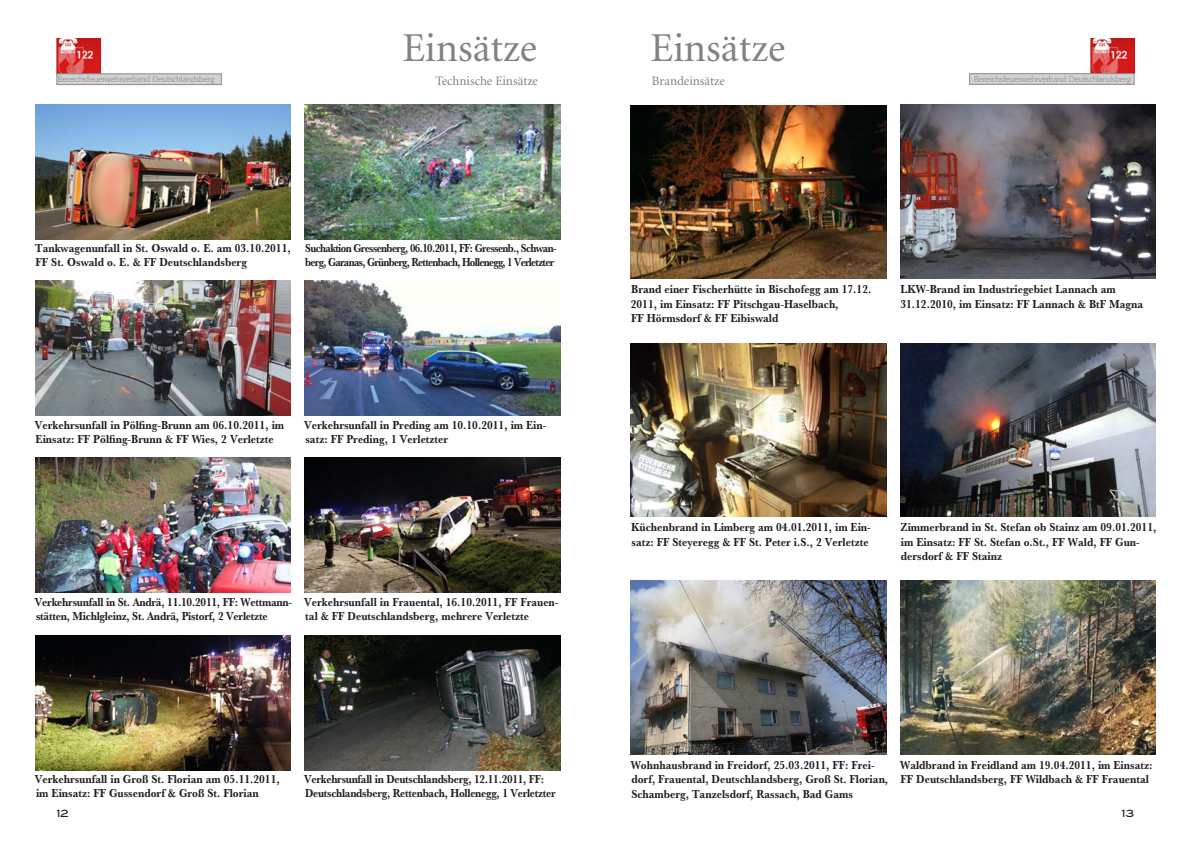
<style>
.page{position:relative;width:1191px;height:842px;background:#fff}
.page>*{position:absolute;margin:0;border:0;box-sizing:border-box;transform-origin:0 0}
.t1{font:41px "Minion";color:#808285}
.t2{font:13px "Minion";color:#808285}
.t3{font:12px/14.4px "URW Basker T Bold Extr Narr";color:#231f20}
.t4{font:12px/14.4px "URW Basker T Bold Extr Narr";letter-spacing:-.02em;color:#231f20}
.t5{font:12px/14.4px "URW Basker T Bold Extr Narr";letter-spacing:-.06em;color:#231f20;scale:.95 1}
.t6{font:500 10px "Blair ITC";color:#231f20}
.t7{font:300 8px "Formata";color:#8a8c8f;scale:1.04 1}
</style>
<div class="page">
<img style="left:1090px;top:38px;width:44px;height:36px">
<div style="left:969px;top:74px;width:165px;height:11px;background:#d1d2d4;border:1px solid #8a8c8f"></div>
<img style="left:57px;top:38px;width:43px;height:36px">
<div style="left:57px;top:74px;width:164px;height:11px;background:#d1d2d4;border:1px solid #8a8c8f"></div>
<img style="left:35px;top:104px;width:256px;height:135px">
<img style="left:305px;top:104px;width:255px;height:135px">
<img style="left:35px;top:635px;width:256px;height:135px">
<img style="left:35px;top:458px;width:256px;height:134px">
<img style="left:305px;top:458px;width:255px;height:134px">
<img style="left:35px;top:281px;width:256px;height:134px">
<img style="left:305px;top:281px;width:255px;height:134px">
<img style="left:305px;top:635px;width:255px;height:135px">
<img style="left:631px;top:105px;width:255px;height:174px">
<img style="left:631px;top:581px;width:255px;height:173px">
<img style="left:631px;top:343px;width:255px;height:174px">
<img style="left:900px;top:343px;width:255px;height:174px">
<img style="left:900px;top:105px;width:255px;height:174px">
<img style="left:900px;top:581px;width:255px;height:173px">
<p class="t7" style="left:58px;top:74px;width:152px">Bereichsfeuerwehrverband Deutschlandsberg</p>
<h1 class="t1" style="left:402px;top:28px;width:136px">Einsätze</h1>
<p class="t2" style="left:435px;top:74px;width:104px">Technische Einsätze</p>
<p class="t2" style="left:652px;top:74px;width:75px">Brandeinsätze</p>
<h1 class="t1" style="left:650px;top:28px;width:136px">Einsätze</h1>
<p class="t7" style="left:974px;top:74px;width:152px">Bereichsfeuerwehrverband Deutschlandsberg</p>
<p class="t3" style="left:35px;top:241px;width:257px">Tankwagenunfall in St. Oswald o. E. am 03.10.2011,<br>FF St. Oswald o. E. &amp; FF Deutschlandsberg</p>
<p class="t5" style="left:305px;top:241px;width:266px">Suchaktion Gressenberg, 06.10.2011, FF: Gressenb., Schwan&shy;berg, Garanas, Grünberg, Rettenbach, Hollenegg, 1 Verletzter</p>
<p class="t3" style="left:35px;top:418px;width:251px">Verkehrsunfall in Pölfing-Brunn am 06.10.2011, im<br>Einsatz: FF Pölfing-Brunn &amp; FF Wies, 2 Verletzte</p>
<p class="t3" style="left:304px;top:418px;width:244px">Verkehrsunfall in Preding am 10.10.2011, im Ein&shy;satz: FF Preding, 1 Verletzter</p>
<p class="t3" style="left:631px;top:282px;width:242px">Brand einer Fischerhütte in Bischofegg am 17.12.<br>2011, im Einsatz: FF Pitschgau-Haselbach,<br>FF Hörmsdorf &amp; FF Eibiswald</p>
<p class="t3" style="left:900px;top:282px;width:244px">LKW-Brand im Industriegebiet Lannach am<br>31.12.2010, im Einsatz: FF Lannach &amp; BtF Magna</p>
<p class="t4" style="left:35px;top:595px;width:259px">Verkehrsunfall in St. Andrä, 11.10.2011, FF: Wettmann&shy;stätten, Michlgleinz, St. Andrä, Pistorf, 2 Verletzte</p>
<p class="t3" style="left:304px;top:595px;width:256px">Verkehrsunfall in Frauental, 16.10.2011, FF Frauen&shy;tal &amp; FF Deutschlandsberg, mehrere Verletzte</p>
<p class="t3" style="left:35px;top:772px;width:246px">Verkehrsunfall in Groß St. Florian am 05.11.2011, im Einsatz: FF Gussendorf &amp; Groß St. Florian</p>
<p class="t4" style="left:304px;top:772px;width:253px">Verkehrsunfall in Deutschlandsberg, 12.11.2011, FF:<br>Deutschlandsberg, Rettenbach, Hollenegg, 1 Verletzter</p>
<p class="t3" style="left:631px;top:520px;width:241px">Küchenbrand in Limberg am 04.01.2011, im Ein&shy;satz: FF Steyeregg &amp; FF St. Peter i.S., 2 Verletzte</p>
<p class="t3" style="left:900px;top:520px;width:257px">Zimmerbrand in St. Stefan ob Stainz am 09.01.2011, im Einsatz: FF St. Stefan o.St., FF Wald, FF Gun&shy;dersdorf &amp; FF Stainz</p>
<p class="t3" style="left:631px;top:758px;width:259px">Wohnhausbrand in Freidorf, 25.03.2011, FF: Frei&shy;dorf, Frauental, Deutschlandsberg, Groß St. Florian,<br>Schamberg, Tanzelsdorf, Rassach, Bad Gams</p>
<p class="t3" style="left:900px;top:758px;width:254px">Waldbrand in Freidland am 19.04.2011, im Einsatz:<br>FF Deutschlandsberg, FF Wildbach &amp; FF Frauental</p>
<p class="t6" style="left:57px;top:807px;width:14px">12</p>
<p class="t6" style="left:1121px;top:807px;width:14px">13</p>
</div>
